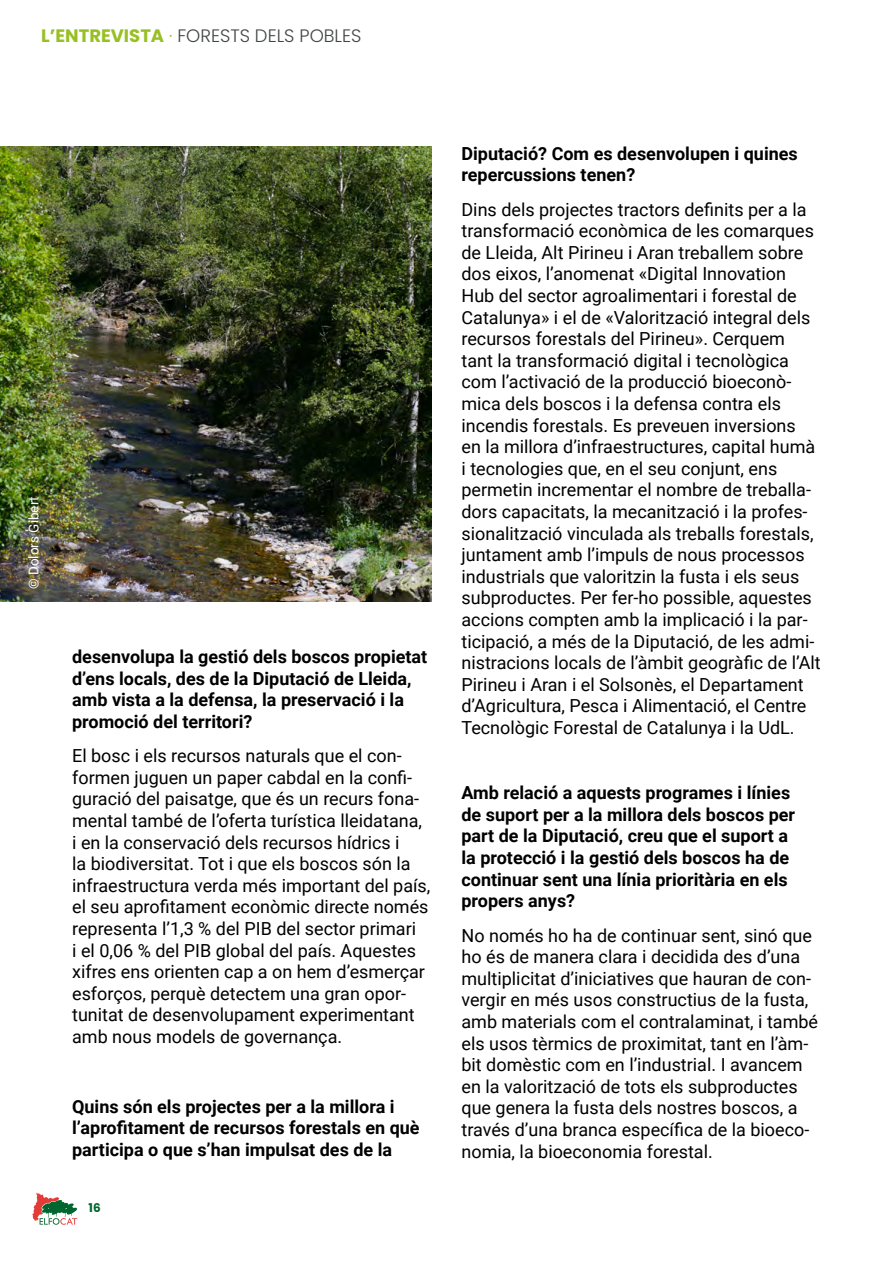
<style>
.page{position:relative;width:893px;height:1263px;background:#fff}
.page>*{position:absolute;margin:0;border:0;box-sizing:border-box;transform-origin:0 0}
.t1{font:18px/21.6px "Roboto";color:#000}
.t2{font:700 18px/21.6px "Roboto";color:#000}
.t3{font:300 18px "Poppins";color:#424545}
.t4{font:13.5px "Roboto";color:#fff}
.t5{font:700 12px "Poppins";color:#00662f}
.s1{font-weight:700;color:#98c022}
.s2{color:#98c022}
</style>
<div class="page">
<svg style="left:32px;top:1193px;width:45px;height:32px"></svg>
<img style="left:0;top:147px;width:432px;height:455px">
<p class="t3" style="left:41px;top:26px;width:322px"><span class="s1">L’ENTREVISTA</span> <span class="s2">·</span> FORESTS DELS POBLES</p>
<p class="t4" style="left:24px;top:589px;width:94px;rotate:-90deg">© Dolors Gibert</p>
<p class="t2" style="left:72px;top:645px;width:357px">desenvolupa la gestió dels boscos propietat d’ens locals, des de la Diputació de Lleida, amb vista a la defensa, la preservació i la promoció del territori?</p>
<p class="t1" style="left:72px;top:744px;width:360px">El bosc i els recursos naturals que el con&shy;formen juguen un paper cabdal en la confi&shy;guració del paisatge, que és un recurs fona&shy;mental també de l’oferta turística lleidatana, i en la conservació dels recursos hídrics i<br>la biodiversitat. Tot i que els boscos són la infraestructura verda més important del país, el seu aprofitament econòmic directe només representa l’1,3 % del PIB del sector primari<br>i el 0,06 % del PIB global del país. Aquestes xifres ens orienten cap a on hem d’esmerçar esforços, perquè detectem una gran opor&shy;tunitat de desenvolupament experimentant amb nous models de governança.</p>
<p class="t2" style="left:72px;top:1095px;width:349px">Quins són els projectes per a la millora i l’aprofitament de recursos forestals en què participa o que s’han impulsat des de la</p>
<p class="t5" style="left:89px;top:1201px;width:14px">16</p>
<p class="t2" style="left:461px;top:142px;width:338px">Diputació? Com es desenvolupen i quines repercussions tenen?</p>
<p class="t1" style="left:461px;top:198px;width:361px">Dins dels projectes tractors definits per a la transformació econòmica de les comarques de Lleida, Alt Pirineu i Aran treballem sobre dos eixos, l’anomenat «Digital Innovation Hub del sector agroalimentari i forestal de Catalunya» i el de «Valorització integral dels recursos forestals del Pirineu». Cerquem tant la transformació digital i tecnològica com l’activació de la producció bioeconò&shy;mica dels boscos i la defensa contra els incendis forestals. Es preveuen inversions<br>en la millora d’infraestructures, capital humà i tecnologies que, en el seu conjunt, ens permetin incrementar el nombre de treballa&shy;dors capacitats, la mecanització i la profes&shy;sionalització vinculada als treballs forestals, juntament amb l’impuls de nous processos industrials que valoritzin la fusta i els seus subproductes. Per fer-ho possible, aquestes accions compten amb la implicació i la par&shy;ticipació, a més de la Diputació, de les admi&shy;nistracions locals de l’àmbit geogràfic de l’Alt Pirineu i Aran i el Solsonès, el Departament d’Agricultura, Pesca i Alimentació, el Centre Tecnològic Forestal de Catalunya i la UdL.</p>
<p class="t2" style="left:461px;top:781px;width:335px">Amb relació a aquests programes i línies de suport per a la millora dels boscos per part de la Diputació, creu que el suport a la protecció i la gestió dels boscos ha de continuar sent una línia prioritària en els propers anys?</p>
<p class="t1" style="left:461px;top:924px;width:358px">No només ho ha de continuar sent, sinó que ho és de manera clara i decidida des d’una multiplicitat d’iniciatives que hauran de con&shy;vergir en més usos constructius de la fusta, amb materials com el contralaminat, i també els usos tèrmics de proximitat, tant en l’àm&shy;bit domèstic com en l’industrial. I avancem en la valorització de tots els subproductes que genera la fusta dels nostres boscos, a través d’una branca específica de la bioeco&shy;nomia, la bioeconomia forestal.</p>
</div>
